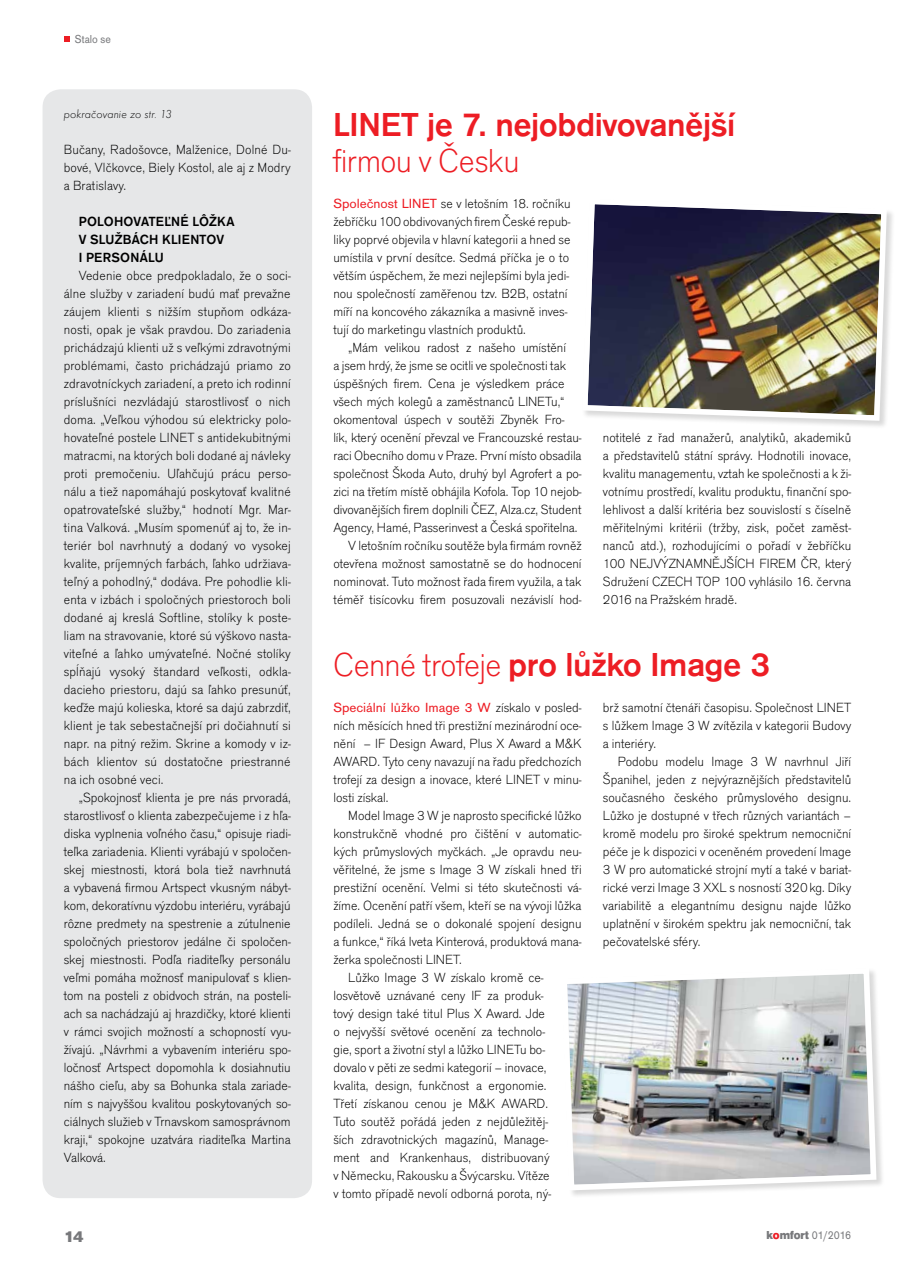
<style>
.page{position:relative;width:915px;height:1276px;background:#fff}
.page>*{position:absolute;margin:0;border:0;box-sizing:border-box;transform-origin:0 0}
.t1{font:500 34.5px "Accius TOT";letter-spacing:-.015em;color:#ed1d24}
.t2{font:300 34.5px "Accius TOT";letter-spacing:-.015em;color:#ed1d24}
.t3{font:900 16.5px "Accius TOT";color:#77787b}
.t4{font:300 13.8px/18px "Accius TOT";color:#000;text-align:justify}
.t5{font:500 13.8px "Accius TOT";letter-spacing:.03em;color:#000}
.t6{font:12px "Accius TOT";color:#77787b;scale:.9 1}
.t7{font:12px "Futura TOT Ligh Obli";letter-spacing:.01em;color:#000}
.s1{font-weight:400;color:#ed1d24}
.s2{font-weight:300}
.s3{font-weight:900}
.s4{font-weight:900;color:#ed1d24}
</style>
<div class="page">
<div style="left:581px;top:198px;width:313px;height:231px;background:#000;opacity:.15"></div>
<img style="left:581px;top:198px;width:308px;height:225px">
<div style="left:43px;top:89px;width:269px;height:1109px;background:#e6e7e8;border-radius:18px"></div>
<svg style="left:64px;top:36px;width:5px;height:6px"></svg>
<div style="left:560px;top:967px;width:324px;height:231px;background:#000;opacity:.15"></div>
<img style="left:560px;top:967px;width:319px;height:226px">
<p class="t6" style="left:75px;top:32px;width:42px">Stalo se</p>
<p class="t7" style="left:64px;top:107px;width:110px">pokračovanie zo str. 13</p>
<p class="t4" style="left:64px;top:140px;width:228px">Bučany, Radošovce, Malženice, Dolné Du&shy;bové, Vlčkovce, Biely Kostol, ale aj z Modry a Bratislavy.</p>
<p class="t5" style="left:79px;top:214px;width:36px">PO LOHOV</p>
<p class="t5" style="left:141px;top:214px;width:94px">ATE ĽNÉ LÔŽKA</p>
<p class="t5" style="left:79px;top:232px;width:63px">VS LUŽBÁCH</p>
<p class="t5" style="left:162px;top:232px;width:25px">KLIENTOV</p>
<p class="t5" style="left:79px;top:250px;width:26px">I PERSONÁ</p>
<p class="t5" style="left:148px;top:250px;width:17px">LU</p>
<p class="t4" style="left:64px;top:266px;width:228px;text-indent:15px">Vedenie obce predpokladalo, že o soci&shy;álne služby v zariadení budú mať prevažne záujem klienti s nižším stupňom odkáza&shy;nosti, opak je však pravdou. Do zariadenia prichádzajú klienti už s veľkými zdravotnými problémami, často prichádzajú priamo zo zdravotníckych zariadení, a preto ich rodinní príslušníci nezvládajú starostlivosť o nich doma. „Veľkou výhodou sú elektricky polo&shy;hovateľné postele LINET s antidekubitnými matracmi, na ktorých boli dodané aj návleky proti premočeniu. Uľahčujú prácu perso&shy;nálu a tiež napomáhajú poskytovať kvalitné opatrovateľské služby,“ hodnotí Mgr. Mar&shy;tina Valková. „Musím spomenúť aj to, že in&shy;teriér bol navrhnutý a dodaný vo vysokej kvalite, príjemných farbách, ľahko udržiava&shy;teľný a pohodlný,“ dodáva. Pre pohodlie kli&shy;enta v izbách i spoločných priestoroch boli dodané aj kreslá Softline, stolíky k poste&shy;liam na stravovanie, ktoré sú výškovo nasta&shy;viteľné a ľahko umývateľné. Nočné stolíky spĺňajú vysoký štandard veľkosti, odkla&shy;dacieho priestoru, dajú sa ľahko presunúť, keďže majú kolieska, ktoré sa dajú zabrzdiť, klient je tak sebestačnejší pri dočiahnutí si napr. na pitný režim. Skrine a komody v iz&shy;bách klientov sú dostatočne priestranné na ich osobné veci.</p>
<p class="t4" style="left:64px;top:788px;width:228px;text-indent:15px">„Spokojnosť klienta je pre nás prvoradá, starostlivosť o klienta zabezpečujeme i z hľa&shy;diska vyplnenia voľného času,“ opisuje riadi&shy;teľka zariadenia. Klienti vyrábajú v spoločen&shy;skej miestnosti, ktorá bola tiež navrhnutá a vybavená firmou Artspect vkusným nábyt&shy;kom, dekoratívnu výzdobu interiéru, vyrábajú rôzne predmety na spestrenie a zútulnenie spoločných priestorov jedálne či spoločen&shy;skej miestnosti. Podľa riaditeľky personálu veľmi pomáha možnosť manipulovať s klien&shy;tom na posteli z obidvoch strán, na posteli&shy;ach sa nachádzajú aj hrazdičky, ktoré klienti v rámci svojich možností a schopností vyu&shy;žívajú. „Návrhmi a vybavením interiéru spo&shy;ločnosť Artspect dopomohla k dosiahnutiu nášho cieľu, aby sa Bohunka stala zariade&shy;ním s najvyššou kvalitou poskytovaných so&shy;ciálnych služieb v Trnavskom samosprávnom kraji,“ spokojne uzatvára riaditeľka Martina Valková.</p>
<h1 class="t1" style="left:333px;top:106px;width:403px">LINET JE 7. NEJOBDIVOVANĚJŠÍ</h1>
<h1 class="t2" style="left:333px;top:142px;width:188px">firmou v Česku</h1>
<p class="t4" style="left:333px;top:194px;width:239px;text-align:left"><span class="s1">Společnost LINET</span> se v letošním 18. ročníku žebříčku 100 obdivovaných firem České repub&shy;liky poprvé objevila v hlavní kategorii a hned se umístila v první desítce. Sedmá příčka je o to větším úspěchem, že mezi nejlepšími byla jedi&shy;nou společností zaměřenou tzv. B2B, ostatní míří na koncového zákazníka a masivně inves&shy;tují do marketingu vlastních produktů.</p>
<p class="t4" style="left:348px;top:338px;width:219px">„Mám velikou radost z našeho umístění</p>
<p class="t4" style="left:333px;top:356px;width:234px">a jsem hrdý, že jsme se ocitli ve společnosti tak</p>
<p class="t4" style="left:333px;top:374px;width:233px">úspěšných firem. Cena je výsledkem práce</p>
<p class="t4" style="left:333px;top:392px;width:233px">všech mých kolegů a zaměstnanců LINETu,“</p>
<p class="t4" style="left:333px;top:410px;width:232px">okomentoval úspech v soutěži Zbyněk Fro-</p>
<p class="t4" style="left:333px;top:428px;width:250px">lík, který ocenění převzal ve Francouzské restau-</p>
<p class="t4" style="left:333px;top:446px;width:250px">raci Obecního domu v Praze. První místo obsadila</p>
<p class="t4" style="left:333px;top:464px;width:250px">společnost Škoda Auto, druhý byl Agrofert a po-</p>
<p class="t4" style="left:333px;top:482px;width:250px">zici na třetím místě obhájila Kofola. Top 10 nejob-</p>
<p class="t4" style="left:333px;top:500px;width:250px">divovanějších firem doplnili ČEZ, Alza.cz, Student</p>
<p class="t4" style="left:333px;top:518px;width:245px">Agency, Hamé, Passerinvest a Česká spořitelna.</p>
<p class="t4" style="left:348px;top:536px;width:235px">V letošním ročníku soutěže byla firmám rovněž</p>
<p class="t4" style="left:333px;top:554px;width:250px">otevřena možnost samostatně se do hodnocení</p>
<p class="t4" style="left:333px;top:572px;width:250px">nominovat. Tuto možnost řada firem využila, a tak</p>
<p class="t4" style="left:333px;top:590px;width:250px">téměř tisícovku firem posuzovali nezávislí hod-</p>
<p class="t4" style="left:602px;top:428px;width:250px">notitelé z řad manažerů, analytiků, akademiků a představitelů státní správy. Hodnotili inovace, kvalitu managementu, vztah ke společnosti a k ži&shy;votnímu prostředí, kvalitu produktu, finanční spo&shy;lehlivost a další kritéria bez souvislostí s číselně měřitelnými kritérii (tržby, zisk, počet zaměst&shy;nanců atd.), rozhodujícími o pořadí v žebříčku 100 NEJVÝZNAMNĚJŠÍCH FIREM ČR, který Sdružení CZECH TOP 100 vyhlásilo 16. června 2016 na Pražském hradě.</p>
<h1 class="t1" style="left:333px;top:646px;width:439px"><span class="s2">Cenné trofeje</span> PRO LŮŽKO IMAGE 3</h1>
<p class="t4" style="left:333px;top:698px;width:250px"><span class="s1">Speciální lůžko Image 3 W</span> získalo v posled&shy;ních měsících hned tři prestižní mezinárodní oce&shy;nění – IF Design Award, Plus X Award a M&amp;K AWARD. Tyto ceny navazují na řadu předchozích trofejí za design a inovace, které LINET v minu&shy;losti získal.</p>
<p class="t4" style="left:348px;top:806px;width:235px">Model Image 3 W je naprosto specifické lůžko</p>
<p class="t4" style="left:333px;top:824px;width:250px">konstrukčně vhodné pro čištění v automatic-</p>
<p class="t4" style="left:333px;top:842px;width:250px">kých průmyslových myčkách. „Je opravdu neu-</p>
<p class="t4" style="left:333px;top:860px;width:250px">věřitelné, že jsme s Image 3 W získali hned tři</p>
<p class="t4" style="left:333px;top:878px;width:250px">prestižní ocenění. Velmi si této skutečnosti vá-</p>
<p class="t4" style="left:333px;top:896px;width:250px">žíme. Ocenění patří všem, kteří se na vývoji lůžka</p>
<p class="t4" style="left:333px;top:914px;width:250px">podíleli. Jedná se o dokonalé spojení designu</p>
<p class="t4" style="left:333px;top:932px;width:249px">a funkce,“ říká Iveta Kinterová, produktová mana-</p>
<p class="t4" style="left:333px;top:950px;width:130px">žerka společnosti LINET.</p>
<p class="t4" style="left:348px;top:968px;width:197px">Lůžko Image 3 W získalo kromě ce-</p>
<p class="t4" style="left:333px;top:986px;width:211px">losvětově uznávané ceny IF za produk-</p>
<p class="t4" style="left:333px;top:1004px;width:213px">tový design také titul Plus X Award. Jde</p>
<p class="t4" style="left:333px;top:1022px;width:213px">o nejvyšší světové ocenění za technolo-</p>
<p class="t4" style="left:333px;top:1040px;width:213px">gie, sport a životní styl a lůžko LINETu bo-</p>
<p class="t4" style="left:333px;top:1058px;width:214px">dovalo v pěti ze sedmi kategorií – inovace,</p>
<p class="t4" style="left:333px;top:1076px;width:215px">kvalita, design, funkčnost a ergonomie.</p>
<p class="t4" style="left:333px;top:1094px;width:216px">Třetí získanou cenou je M&amp;K AWARD.</p>
<p class="t4" style="left:333px;top:1112px;width:216px">Tuto soutěž pořádá jeden z nejdůležitěj-</p>
<p class="t4" style="left:333px;top:1130px;width:216px">ších zdravotnických magazínů, Manage-</p>
<p class="t4" style="left:333px;top:1148px;width:218px">ment and Krankenhaus, distribuovaný</p>
<p class="t4" style="left:333px;top:1166px;width:218px">v Německu, Rakousku a Švýcarsku. Vítěze</p>
<p class="t4" style="left:333px;top:1184px;width:219px">v tomto případě nevolí odborná porota, ný-</p>
<p class="t4" style="left:602px;top:698px;width:250px">brž samotní čtenáři časopisu. Společnost LINET s lůžkem Image 3 W zvítězila v kategorii Budovy a interiéry.</p>
<p class="t4" style="left:602px;top:752px;width:250px;text-indent:15px">Podobu modelu Image 3 W navrhnul Jiří Španihel, jeden z nejvýraznějších představitelů současného českého průmyslového designu.<br>Lůžko je dostupné v třech různých variantách – kromě modelu pro široké spektrum nemocniční péče je k dispozici v oceněném provedení Image 3 W pro automatické strojní mytí a také v bariat&shy;rické verzi Image 3 XXL s nosností 320kg. Díky variabilitě a elegantnímu designu najde lůžko uplatnění v širokém spektru jak nemocniční, tak pečovatelské sféry.</p>
<p class="t3" style="left:64px;top:1226px;width:21px">14</p>
<p class="t6" style="left:766px;top:1228px;width:95px"><span class="s3">k</span><span class="s4">o</span><span class="s3">mfort</span> 01/2016</p>
</div>
